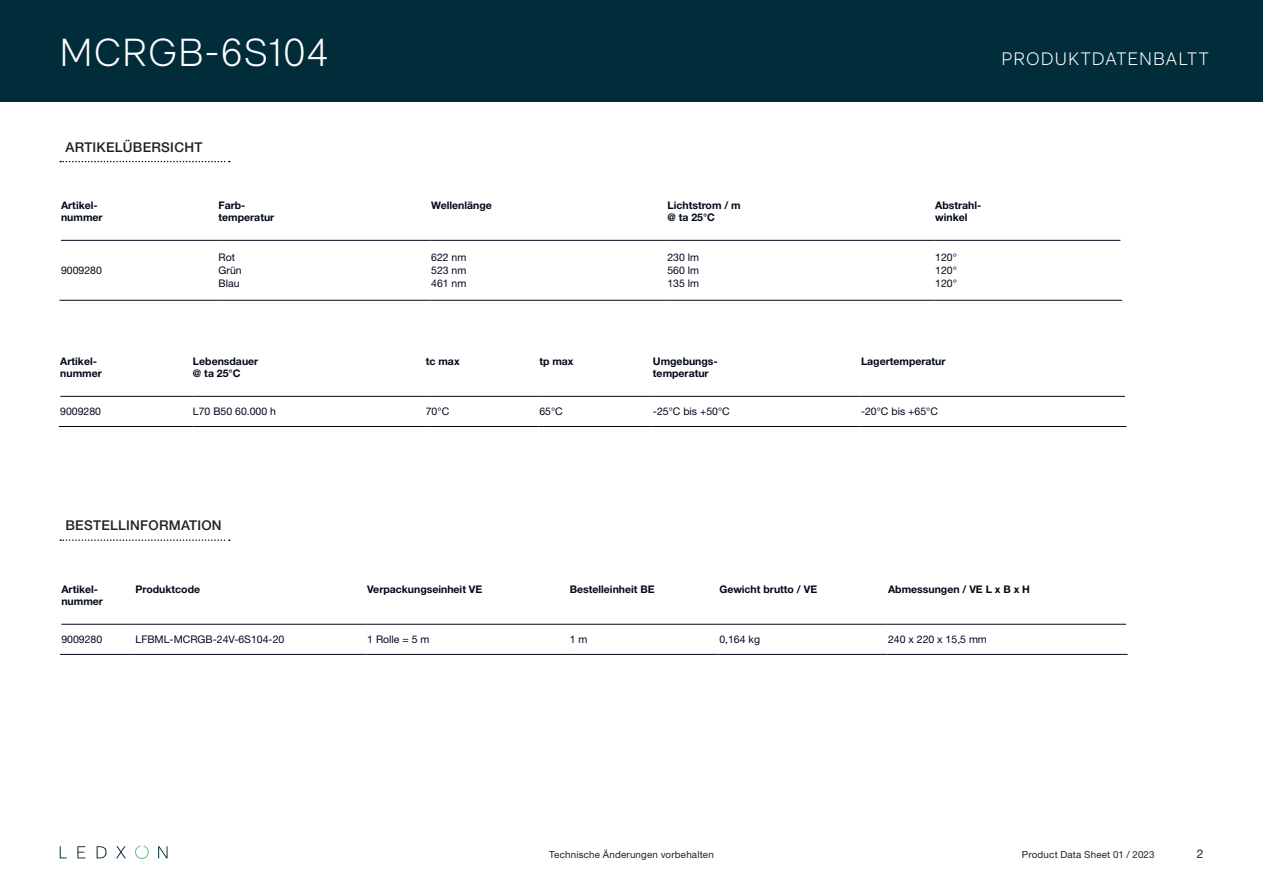
<style>
.page{position:relative;width:1263px;height:893px;background:#fff}
.page>*{position:absolute;margin:0;border:0;box-sizing:border-box;transform-origin:0 0}
.t1{font:300 39px "RM Neue";letter-spacing:.025em;color:#fff}
.t2{font:300 18px "RM Neue";letter-spacing:.06em;color:#fff}
.t3{font:500 13.5px "Helvetica Neue LT Std";letter-spacing:.02em;color:#231f20}
.t4{font:12px "Helvetica Neue LT Std";color:#231f20}
.t5{font:700 10.5px/12.6px "Helvetica Neue LT Std";color:#000817}
.t6{font:10.5px/12.6px "Helvetica Neue LT Std";color:#000817;text-align:justify}
.t7{font:9.75px "Helvetica Neue LT Std";letter-spacing:.02em;color:#231f20}
</style>
<div class="page">
<div style="left:0;top:0;width:1263px;height:102px;background:#002d39"></div>
<svg style="left:60px;top:846px;width:7px;height:12px"></svg>
<svg style="left:77px;top:846px;width:8px;height:12px"></svg>
<svg style="left:97px;top:846px;width:10px;height:12px"></svg>
<svg style="left:116px;top:846px;width:10px;height:12px"></svg>
<svg style="left:158px;top:846px;width:10px;height:12px"></svg>
<svg style="left:135px;top:845px;width:14px;height:14px"></svg>
<svg style="left:60px;top:161px;width:170px;height:1px"></svg>
<hr style="left:61px;top:240px;width:157px;height:1px;background:#000817">
<hr style="left:218px;top:240px;width:212px;height:1px;background:#000817">
<hr style="left:430px;top:240px;width:237px;height:1px;background:#000817">
<hr style="left:667px;top:240px;width:267px;height:1px;background:#000817">
<hr style="left:934px;top:240px;width:186px;height:1px;background:#000817">
<hr style="left:60px;top:300px;width:158px;height:1px;background:#000817">
<hr style="left:218px;top:300px;width:212px;height:1px;background:#000817">
<hr style="left:430px;top:300px;width:237px;height:1px;background:#000817">
<hr style="left:667px;top:300px;width:267px;height:1px;background:#000817">
<hr style="left:934px;top:300px;width:188px;height:1px;background:#000817">
<hr style="left:60px;top:396px;width:132px;height:1px;background:#000817">
<hr style="left:192px;top:396px;width:233px;height:1px;background:#000817">
<hr style="left:425px;top:396px;width:114px;height:1px;background:#000817">
<hr style="left:539px;top:396px;width:113px;height:1px;background:#000817">
<hr style="left:652px;top:396px;width:208px;height:1px;background:#000817">
<hr style="left:860px;top:396px;width:265px;height:1px;background:#000817">
<hr style="left:59px;top:426px;width:133px;height:1px;background:#000817">
<hr style="left:192px;top:426px;width:233px;height:1px;background:#000817">
<hr style="left:425px;top:426px;width:114px;height:1px;background:#000817">
<hr style="left:539px;top:426px;width:113px;height:1px;background:#000817">
<hr style="left:652px;top:426px;width:208px;height:1px;background:#000817">
<hr style="left:860px;top:426px;width:266px;height:1px;background:#000817">
<svg style="left:60px;top:539px;width:170px;height:2px"></svg>
<hr style="left:61px;top:624px;width:74px;height:1px;background:#000817">
<hr style="left:135px;top:624px;width:231px;height:1px;background:#000817">
<hr style="left:366px;top:624px;width:203px;height:1px;background:#000817">
<hr style="left:569px;top:624px;width:150px;height:1px;background:#000817">
<hr style="left:719px;top:624px;width:168px;height:1px;background:#000817">
<hr style="left:887px;top:624px;width:239px;height:1px;background:#000817">
<hr style="left:60px;top:654px;width:75px;height:1px;background:#000817">
<hr style="left:135px;top:654px;width:231px;height:1px;background:#000817">
<hr style="left:366px;top:654px;width:203px;height:1px;background:#000817">
<hr style="left:569px;top:654px;width:150px;height:1px;background:#000817">
<hr style="left:719px;top:654px;width:168px;height:1px;background:#000817">
<hr style="left:887px;top:654px;width:241px;height:1px;background:#000817">
<h1 class="t1" style="left:60px;top:29px;width:270px">MCRGB-6S104</h1>
<h2 class="t2" style="left:1002px;top:48px;width:209px">PRODUKTDATENBALTT</h2>
<p class="t3" style="left:66px;top:139px;width:138px">ARTIKELÜBERSICHT</p>
<p class="t5" style="left:61px;top:199px;width:43px">Artikel&shy;nummer</p>
<p class="t5" style="left:219px;top:199px;width:57px">Farb&shy;temperatur</p>
<p class="t5" style="left:431px;top:199px;width:62px">Wellenlänge</p>
<p class="t5" style="left:667px;top:199px;width:75px">Lichtstrom / m @ ta 25°C</p>
<p class="t5" style="left:935px;top:199px;width:48px">Abstrahl&shy;winkel</p>
<p class="t6" style="left:61px;top:264px;width:42px">9009280</p>
<p class="t6" style="left:219px;top:251px;width:25px;text-align:left">Rot<br>Grün<br>Blau</p>
<p class="t6" style="left:431px;top:251px;width:37px">622 nm 523 nm 461 nm</p>
<p class="t6" style="left:667px;top:251px;width:33px">230 lm 560 lm 135 lm</p>
<p class="t6" style="left:935px;top:251px;width:23px">120° 120° 120°</p>
<p class="t5" style="left:60px;top:355px;width:43px">Artikel&shy;nummer</p>
<p class="t5" style="left:193px;top:355px;width:67px">Lebensdauer @ ta 25°C</p>
<p class="t5" style="left:426px;top:355px;width:35px">tc max</p>
<p class="t5" style="left:539px;top:355px;width:36px">tp max</p>
<p class="t5" style="left:653px;top:355px;width:66px">Umgebungs&shy;temperatur</p>
<p class="t5" style="left:861px;top:355px;width:86px">Lagertemperatur</p>
<p class="t6" style="left:60px;top:405px;width:42px">9009280</p>
<p class="t6" style="left:193px;top:405px;width:85px">L70 B50 60.000 h</p>
<p class="t6" style="left:426px;top:405px;width:25px">70°C</p>
<p class="t6" style="left:539px;top:405px;width:25px">65°C</p>
<p class="t6" style="left:653px;top:405px;width:78px">-25°C bis +50°C</p>
<p class="t6" style="left:861px;top:405px;width:78px">-20°C bis +65°C</p>
<p class="t3" style="left:66px;top:517px;width:158px">BESTELLINFORMATION</p>
<p class="t5" style="left:61px;top:582px;width:43px">Artikel&shy;nummer</p>
<p class="t5" style="left:136px;top:582px;width:66px">Produktcode</p>
<p class="t5" style="left:367px;top:582px;width:117px">Verpackungseinheit VE</p>
<p class="t5" style="left:570px;top:582px;width:86px">Bestelleinheit BE</p>
<p class="t5" style="left:719px;top:582px;width:99px">Gewicht brutto / VE</p>
<p class="t5" style="left:888px;top:582px;width:143px">Abmessungen / VE L x B x H</p>
<p class="t6" style="left:61px;top:633px;width:42px">9009280</p>
<p class="t6" style="left:136px;top:633px;width:150px">LFBML-MCRGB-24V-6S104-20</p>
<p class="t6" style="left:367px;top:633px;width:64px">1 Rolle = 5 m</p>
<p class="t6" style="left:570px;top:633px;width:19px">1 m</p>
<p class="t6" style="left:719px;top:633px;width:42px">0,164 kg</p>
<p class="t6" style="left:888px;top:633px;width:100px">240 x 220 x 15,5 mm</p>
<p class="t7" style="left:549px;top:848px;width:166px">Technische Änderungen vorbehalten</p>
<p class="t7" style="left:1022px;top:848px;width:134px">Product Data Sheet 01 / 2023</p>
<p class="t4" style="left:1197px;top:846px;width:8px">2</p>
</div>
